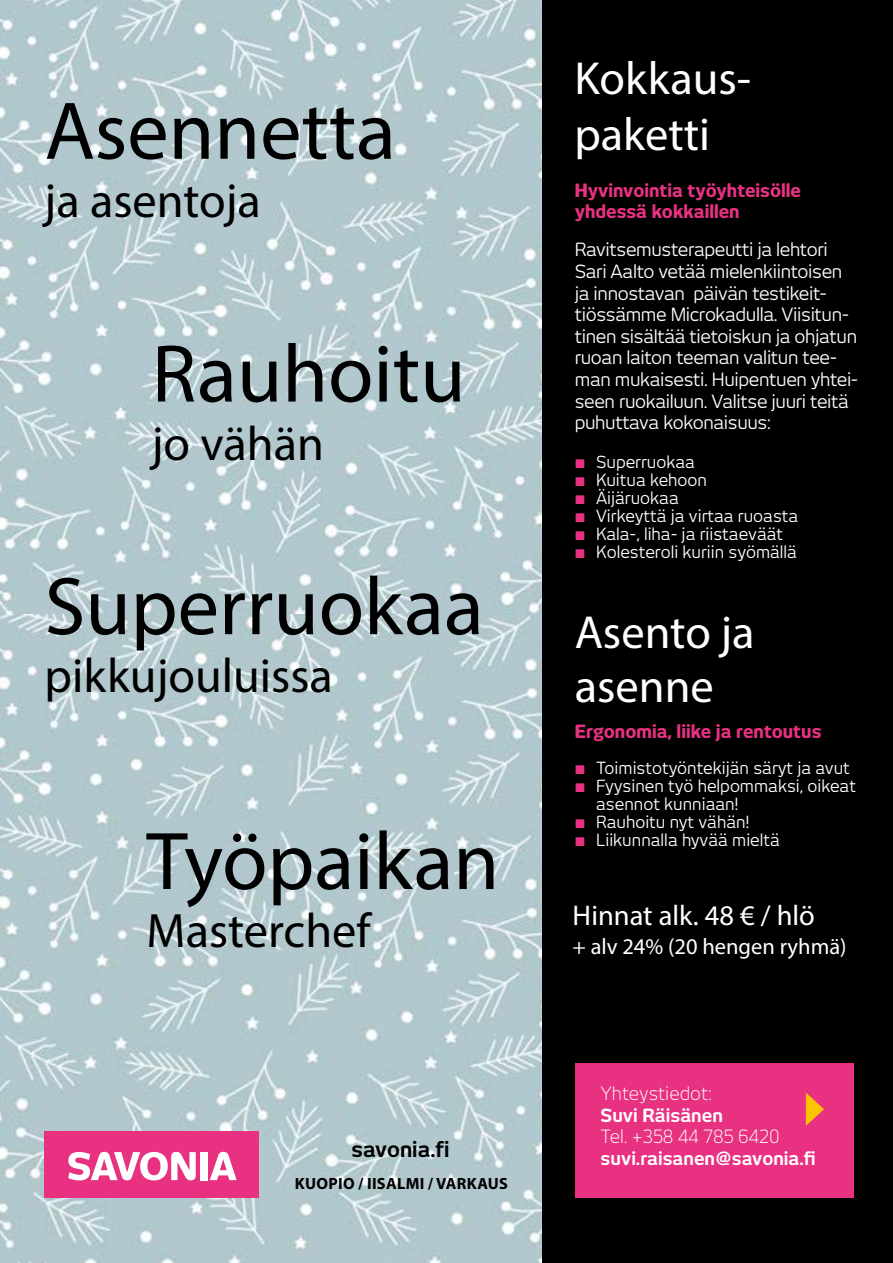
<style>
.page{position:relative;width:893px;height:1263px;background:#fff}
.page>*{position:absolute;margin:0;border:0;box-sizing:border-box;transform-origin:0 0}
.t1{font:82.5px "Myriad Pro";color:#000}
.t2{font:48.45px "Myriad Pro";color:#000}
.t3{font:46.5px/55.8px "Myriad Pro";color:#fff}
.t4{font:28.5px "Myriad Pro";color:#fff}
.t5{font:22.5px "Myriad Pro";color:#fff}
.t6{font:700 21px "New June";color:#000}
.t7{font:18px/21.6px "New June";letter-spacing:-.02em;color:#fff}
.t8{font:800 18px/21px "New June";color:#e83181}
.t9{font:700 18px "New June";color:#fff}
.t10{font:300 18px "New June";color:#fff}
.t11{font:16.5px/18px "New June";color:#fff}
.t12{font:700 16.2px "Myriad Pro";letter-spacing:.02em;color:#000}
.s1{font-size:16.5px;color:#000}
</style>
<div class="page">
<img style="left:0;top:0;width:542px;height:614px">
<img style="left:0;top:614px;width:542px;height:649px">
<div style="left:542px;top:0;width:351px;height:1263px;background:#000"></div>
<div style="left:575px;top:1063px;width:278px;height:135px;background:#e83181"></div>
<div style="left:45px;top:1131px;width:214px;height:67px;background:#e83181"></div>
<svg style="left:68px;top:1152px;width:128px;height:28px"></svg>
<div style="left:201px;top:1152px;width:7px;height:28px;background:#fff"></div>
<svg style="left:210px;top:1152px;width:27px;height:28px"></svg>
<svg style="left:806px;top:1093px;width:18px;height:33px"></svg>
<h1 class="t1" style="left:45px;top:80px;width:353px">Asennetta</h1>
<h2 class="t2" style="left:45px;top:171px;width:218px">ja asentoja</h2>
<h1 class="t1" style="left:152px;top:323px;width:315px">Rauhoitu</h1>
<h2 class="t2" style="left:152px;top:414px;width:174px">jo vähän</h2>
<h3 class="t3" style="left:574px;top:50px;width:178px">Kokkaus&shy;paketti</h3>
<p class="t8" style="left:575px;top:179px;width:228px">Hyvinvointia työyhteisölle yhdessä kokkaillen</p>
<p class="t7" style="left:575px;top:239px;width:285px">Ravitsemusterapeutti ja lehtori Sari Aalto vetää mielenkiintoisen ja innostavan päivän testikeit&shy;tiössämme Microkadulla. Viisitun&shy;tinen sisältää tietoiskun ja ohjatun ruoan laiton teeman valitun tee&shy;man mukaisesti. Huipentuen yhtei&shy;seen ruokailuun. Valitse juuri teitä puhuttava kokonaisuus: <span class="s1">S</span></p>
<p class="t11" style="left:596px;top:453px;width:204px">Superruokaa<br>Kuitua kehoon<br>Äijäruokaa<br>Virkeyttä ja virtaa ruoasta<br>Kala-, liha- ja riistaeväät<br>Kolesteroli kuriin syömällä</p>
<h1 class="t1" style="left:45px;top:556px;width:441px">Superruokaa</h1>
<h2 class="t2" style="left:45px;top:646px;width:290px">pikkujouluissa</h2>
<h3 class="t3" style="left:575px;top:605px;width:181px;line-height:54px">Asento ja asenne</h3>
<p class="t8" style="left:575px;top:721px;width:248px">Ergonomia, liike ja rentoutus</p>
<p class="t11" style="left:596px;top:759px;width:261px">Toimistotyöntekijän säryt ja avut<br>Fyysinen työ helpommaksi, oikeat asennot kunniaan!<br>Rauhoitu nyt vähän!<br>Liikunnalla hyvää mieltä</p>
<h1 class="t1" style="left:146px;top:810px;width:354px">Työpaikan</h1>
<h2 class="t2" style="left:146px;top:901px;width:226px">Masterchef</h2>
<h3 class="t4" style="left:572px;top:898px;width:244px">Hinnat alk. 48 € / hlö</h3>
<p class="t5" style="left:572px;top:932px;width:276px">+ alv 24% (20 hengen ryhmä)</p>
<p class="t6" style="left:352px;top:1137px;width:99px">savonia.fi</p>
<p class="t12" style="left:295px;top:1173px;width:215px">KUOPIO / IISALMI / VARKAUS</p>
<p class="t10" style="left:601px;top:1083px;width:113px">Yhteystiedot:</p>
<p class="t9" style="left:601px;top:1104px;width:124px">Suvi Räisänen</p>
<p class="t10" style="left:601px;top:1126px;width:180px">Tel. +358 44 785 6420</p>
<p class="t9" style="left:601px;top:1148px;width:217px">suvi.raisanen@savonia.fi</p>
</div>
